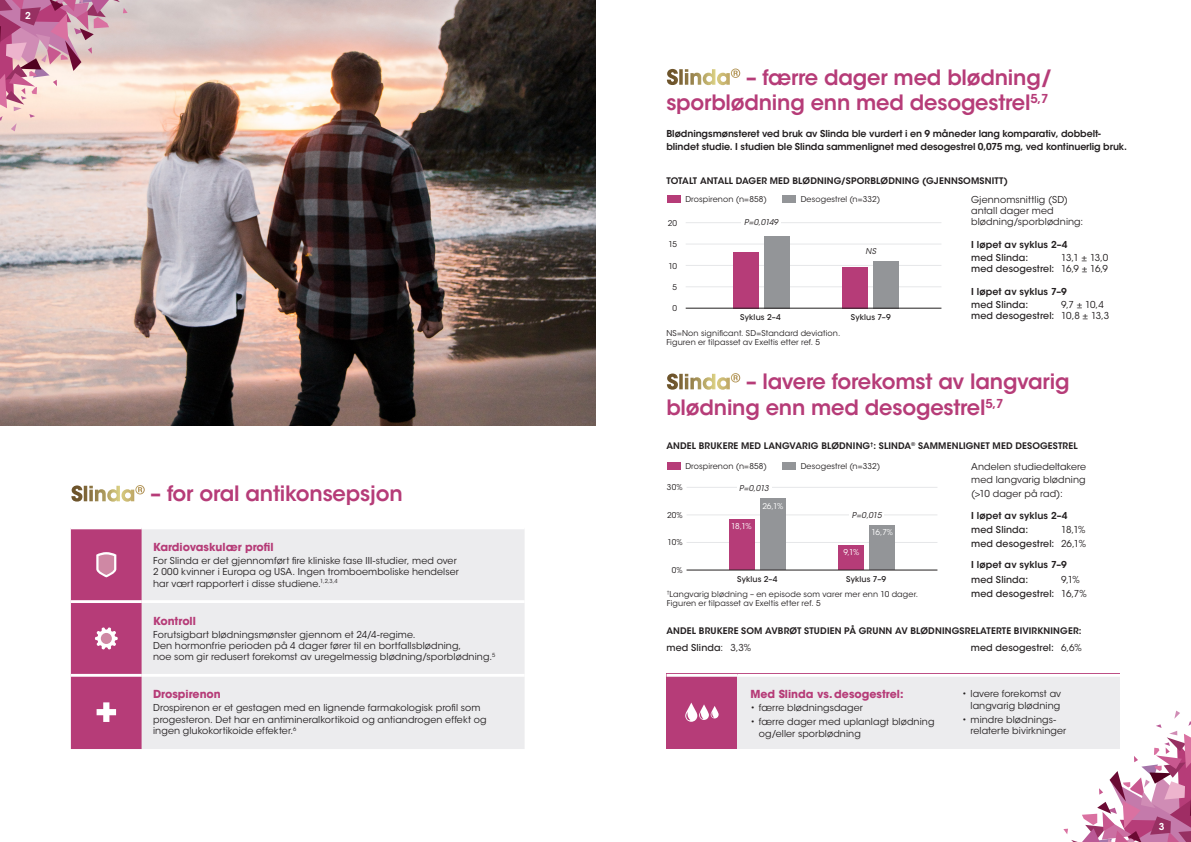
<style>
.page{position:relative;width:1191px;height:842px;background:#fff}
.page>*{position:absolute;margin:0;border:0;box-sizing:border-box;transform-origin:0 0}
.t1{font:600 21px/25.2px "ITC Avant Garde Std";letter-spacing:-.01em;color:#b63c78}
.t2{font:700 11px "ITC Avant Garde Std";color:#b63c78}
.Body{font:9.5px/11.4px "ITC Avant Garde Std";letter-spacing:.01em;color:#231f20}
.Preamble{font:600 9.5px/13px "ITC Avant Garde Std";letter-spacing:-.01em;color:#231f20}
.Body-2{font:500 9.5px/13.3px "ITC Avant Garde Std";letter-spacing:.01em;color:#231f20;text-align:right}
.Preamble-2{font:600 9.5px "ITC Avant Garde Std";letter-spacing:.01em;color:#231f20}
.t3{font:600 9.5px "ITC Avant Garde Std";color:#fff}
.t4{font:600 9px "ITC Avant Garde Std";letter-spacing:.02em;color:#231f20}
.Body-3{font:8px/9px "ITC Avant Garde Std";letter-spacing:.015em;color:#231f20}
.t5{font:500 8px "ITC Avant Garde Std";letter-spacing:.015em;color:#231f20}
.t6{font:italic 8px "ITC Avant Garde Std";letter-spacing:-.05em;color:#231f20}
.t7{font:8px "ITC Avant Garde Std";color:#fff}
.s1{font-weight:700;color:#fff}
.s2{font-weight:500}
.s3{font-weight:400}
</style>
<div class="page">
<img style="left:0;top:0;width:595px;height:425px">
<div style="left:142px;top:529px;width:382px;height:220px;background:#ececee"></div>
<hr style="left:142px;top:600px;width:382px;height:3px;background:#fff">
<hr style="left:142px;top:674px;width:382px;height:3px;background:#fff">
<svg style="left:71px;top:528px;width:71px;height:221px;background:#bb4c83"></svg>
<div style="left:666px;top:675px;width:71px;height:74px;background:#b63c78"></div>
<div style="left:737px;top:675px;width:383px;height:74px;background:#ececee"></div>
<hr style="left:666px;top:674px;width:71px;height:3px;background:#fff">
<hr style="left:737px;top:674px;width:383px;height:3px;background:#fff">
<svg style="left:685px;top:702px;width:33px;height:20px"></svg>
<hr style="left:685px;top:222px;width:256px;height:1px;background:#e6e7e9">
<hr style="left:685px;top:244px;width:256px;height:1px;background:#e6e7e9">
<hr style="left:685px;top:265px;width:256px;height:1px;background:#e6e7e9">
<hr style="left:685px;top:287px;width:256px;height:1px;background:#e6e7e9">
<div style="left:733px;top:252px;width:25px;height:56px;background:#b63c78"></div>
<div style="left:842px;top:267px;width:26px;height:41px;background:#b63c78"></div>
<div style="left:764px;top:236px;width:25px;height:72px;background:#939598"></div>
<div style="left:873px;top:261px;width:26px;height:47px;background:#939598"></div>
<hr style="left:685px;top:308px;width:256px;height:1px;background:#231f20">
<div style="left:741px;top:219px;width:40px;height:10px;background:#fff"></div>
<div style="left:667px;top:196px;width:13px;height:7px;background:#b63c78"></div>
<div style="left:782px;top:196px;width:13px;height:7px;background:#939598"></div>
<div style="left:667px;top:462px;width:13px;height:8px;background:#b63c78"></div>
<div style="left:782px;top:462px;width:13px;height:8px;background:#939598"></div>
<hr style="left:686px;top:515px;width:251px;height:1px;background:#e6e7e9">
<hr style="left:686px;top:542px;width:251px;height:1px;background:#e6e7e9">
<hr style="left:686px;top:487px;width:251px;height:1px;background:#e6e7e9">
<div style="left:729px;top:519px;width:25px;height:51px;background:#b63c78"></div>
<div style="left:760px;top:499px;width:25px;height:71px;background:#939598"></div>
<div style="left:838px;top:545px;width:26px;height:25px;background:#b63c78"></div>
<div style="left:869px;top:525px;width:26px;height:45px;background:#939598"></div>
<div style="left:737px;top:485px;width:34px;height:6px;background:#fff"></div>
<div style="left:849px;top:512px;width:35px;height:6px;background:#fff"></div>
<hr style="left:686px;top:570px;width:251px;height:1px;background:#231f20">
<svg style="left:0;top:0;width:128px;height:131px;background:#ddadb8"></svg>
<svg style="left:1063px;top:711px;width:128px;height:131px"></svg>
<p class="t3" style="left:25px;top:9px;width:7px">2</p>
<h1 class="t1" style="left:71px;top:481px;width:333px"><span class="s1">Slinda</span><sup>®</sup> – for oral antikonsepsjon</h1>
<h2 class="t2" style="left:153px;top:540px;width:122px">Kardiovaskulær profil</h2>
<p class="Body" style="left:153px;top:555px;width:307px">For Slinda er det gjennomført fire kliniske fase III-studier, med over<br>2 000 kvinner i Europa og USA. Ingen tromboemboliske hendelser har vært rapportert i disse studiene.<sup>1,2,3,4</sup></p>
<h2 class="t2" style="left:153px;top:613px;width:44px">Kontroll</h2>
<p class="Body" style="left:153px;top:628px;width:344px">Forutsigbart blødningsmønster gjennom et 24/4-regime.<br>Den hormonfrie perioden på 4 dager fører til en bortfallsblødning,<br>noe som gir redusert forekomst av uregelmessig blødning/sporblødning.<sup>5</sup></p>
<h2 class="t2" style="left:153px;top:687px;width:69px">Drospirenon</h2>
<p class="Body" style="left:153px;top:702px;width:335px">Drospirenon er et gestagen med en lignende farmakologisk profil som progesteron. Det har en antimineralkortikoid og antiandrogen effekt og ingen glukokortikoide effekter.<sup>6</sup></p>
<h1 class="t1" style="left:666px;top:64px;width:388px"><span class="s1">Slinda</span><sup>®</sup> – færre dager med blødning/ sporblødning enn med desogestrel<sup>5,7</sup></h1>
<p class="Preamble" style="left:666px;top:127px;width:462px">Blødningsmønsteret ved bruk av Slinda ble vurdert i en 9 måneder lang komparativ, dobbelt&shy;blindet studie. I studien ble Slinda sammenlignet med desogestrel 0,075 mg, ved kontinuerlig bruk.</p>
<h3 class="t4" style="left:666px;top:175px;width:343px">TOTALT ANTALL DAGER MED BLØDNING/SPORBLØDNING (GJENNSOMSNITT)</h3>
<p class="Body" style="left:971px;top:194px;width:114px">Gjennomsnittlig (SD) antall dager med blødning/sporblødning:</p>
<h3 class="Preamble-2" style="left:971px;top:239px;width:98px">I løpet av syklus 2–4</h3>
<p class="Body-2" style="left:971px;top:251px;width:58px">med Slinda:</p>
<p class="Body-3" style="left:685px;top:195px;width:83px">Drospirenon (n=858)</p>
<p class="Body-3" style="left:800px;top:195px;width:81px">Desogestrel (n=332)</p>
<h3 class="t6" style="left:744px;top:218px;width:36px">P=0,0149</h3>
<p class="Body-3" style="left:668px;top:218px;width:11px">20</p>
<p class="Body-3" style="left:668px;top:240px;width:10px">15</p>
<p class="Body-3" style="left:668px;top:261px;width:10px">10</p>
<p class="Body-3" style="left:672px;top:283px;width:6px">5</p>
<p class="Body-3" style="left:672px;top:304px;width:6px">0</p>
<h3 class="t6" style="left:865px;top:246px;width:12px">NS</h3>
<p class="Body" style="left:971px;top:252px;width:139px;text-align:right">13,1 ± 13,0<br><span class="s2">med desogestrel:</span> 16,9 ± 16,9</p>
<h3 class="Preamble-2" style="left:971px;top:286px;width:97px">I løpet av syklus 7–9</h3>
<p class="Body-2" style="left:971px;top:298px;width:58px">med Slinda:</p>
<p class="Body" style="left:971px;top:299px;width:140px;text-indent:90px">9,7 ± 10,4 <span class="s2">med desogestrel:</span> 10,8 ± 13,3</p>
<h3 class="t5" style="left:740px;top:312px;width:42px">Syklus 2–4</h3>
<h3 class="t5" style="left:851px;top:312px;width:41px">Syklus 7–9</h3>
<h3 class="Body-3" style="left:666px;top:328px;width:175px">NS=Non significant. SD=Standard deviation.<br>Figuren er tilpasset av Exeltis etter ref. 5</h3>
<h1 class="t1" style="left:666px;top:369px;width:405px"><span class="s1">Slinda</span><sup>®</sup> – lavere forekomst av langvarig blødning enn med desogestrel<sup>5,7</sup></h1>
<h3 class="t4" style="left:666px;top:439px;width:413px">ANDEL BRUKERE MED LANGVARIG BLØDNING<sup>†</sup>: SLINDA<sup>®</sup> SAMMENLIGNET MED DESOGESTREL</h3>
<p class="Body" style="left:971px;top:460px;width:116px;line-height:13.3px;text-align:justify">Andelen studiedeltakere med langvarig blødning (&gt;10 dager på rad):</p>
<h3 class="Preamble-2" style="left:971px;top:509px;width:98px">I løpet av syklus 2–4</h3>
<p class="Body-2" style="left:971px;top:523px;width:58px">med Slinda:</p>
<p class="Body-3" style="left:685px;top:461px;width:83px">Drospirenon (n=858)</p>
<p class="Body-3" style="left:800px;top:461px;width:81px">Desogestrel (n=332)</p>
<p class="Body-3" style="left:667px;top:483px;width:17px">30%</p>
<p class="Body-3" style="left:667px;top:511px;width:17px">20%</p>
<p class="Body-3" style="left:667px;top:538px;width:17px">10%</p>
<p class="Body-3" style="left:672px;top:566px;width:12px">0%</p>
<h3 class="t6" style="left:739px;top:483px;width:31px">P=0,013</h3>
<h3 class="t7" style="left:762px;top:501px;width:23px">26,1%</h3>
<h3 class="t6" style="left:852px;top:511px;width:31px">P=0,015</h3>
<h3 class="t7" style="left:731px;top:521px;width:22px">18,1%</h3>
<p class="Body-2" style="left:971px;top:523px;width:116px"><span class="s3">18,1%<br></span>med desogestrel: <span class="s3">26,1%</span></p>
<h3 class="Preamble-2" style="left:971px;top:559px;width:97px">I løpet av syklus 7–9</h3>
<p class="Body-2" style="left:971px;top:573px;width:58px">med Slinda:</p>
<p class="Body" style="left:1061px;top:574px;width:20px">9,1%</p>
<h3 class="t7" style="left:871px;top:527px;width:23px">16,7%</h3>
<h3 class="t7" style="left:843px;top:547px;width:17px">9,1%</h3>
<h3 class="t5" style="left:737px;top:574px;width:42px">Syklus 2–4</h3>
<h3 class="t5" style="left:846px;top:574px;width:41px">Syklus 7–9</h3>
<h3 class="Body-3" style="left:667px;top:589px;width:253px"><sup>†</sup>Langvarig blødning – en episode som varer mer enn 10 dager.</h3>
<p class="Body-2" style="left:971px;top:586px;width:117px">med desogestrel: <span class="s3">16,7%</span></p>
<h3 class="Body-3" style="left:667px;top:598px;width:155px">Figuren er tilpasset av Exeltis etter ref. 5</h3>
<h3 class="t4" style="left:666px;top:625px;width:416px">ANDEL BRUKERE SOM AVBRØT STUDIEN PÅ GRUNN AV BLØDNINGSRELATERTE BIVIRKNINGER:</h3>
<p class="Body-2" style="left:666px;top:641px;width:86px">med Slinda<span class="s3">: 3,3%</span></p>
<p class="Body-2" style="left:970px;top:641px;width:112px">med desogestrel: <span class="s3">6,6%</span></p>
<h2 class="t2" style="left:750px;top:687px;width:155px">Med Slinda vs. desogestrel:</h2>
<p class="Body" style="left:750px;top:702px;width:114px">• færre blødningsdager</p>
<p class="Body" style="left:759px;top:716px;width:177px;text-indent:-9px">• færre dager med uplanlagt blødning og/eller sporblødning</p>
<p class="Body" style="left:962px;top:688px;width:101px;text-align:right">• lavere forekomst av langvarig blødning</p>
<p class="Body" style="left:970px;top:714px;width:97px;text-indent:-9px">• mindre blødnings&shy;relaterte bivirkninger</p>
<p class="t3" style="left:1159px;top:820px;width:7px">3</p>
</div>
